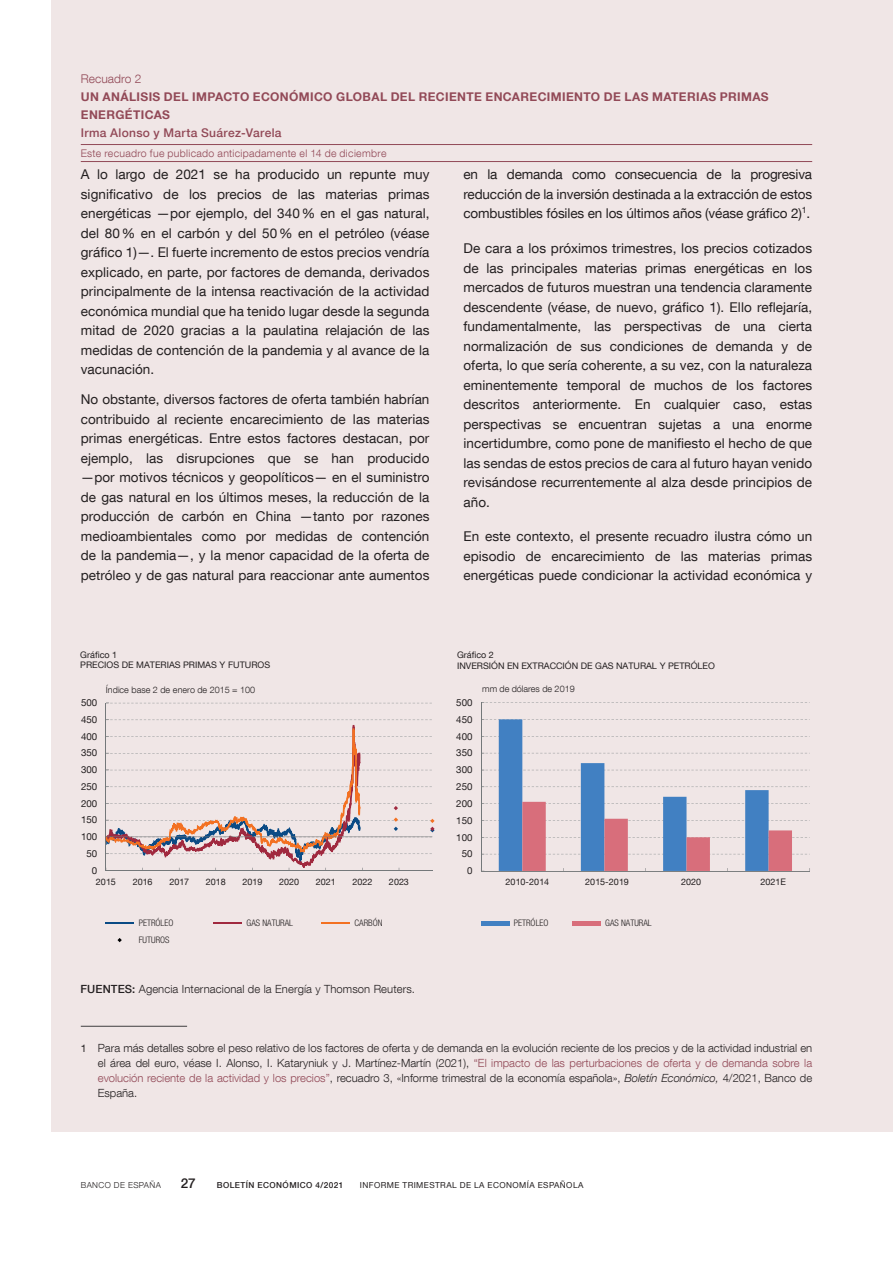
<style>
.page{position:relative;width:893px;height:1263px;background:#fff}
.page>*{position:absolute;margin:0;border:0;box-sizing:border-box;transform-origin:0 0}
.Texto_recuadro{font:13.5px/19.5px "Bd E Neue Helvetica";letter-spacing:.005em;color:#231f20;text-align:justify}
.t1{font:500 13.5px "Bd E Neue Helvetica";color:#231f20}
.Titulo_recuadro_prin{font:700 12px/18px "Bd E Neue Helvetica";letter-spacing:.03em;color:#924957}
.Autores_recuadro{font:500 12px "Bd E Neue Helvetica";letter-spacing:.03em;color:#924957}
.Numero_recuadro{font:300 12px "Bd E Neue Helvetica";letter-spacing:.005em;color:#924957}
.Citas_recuadro{font:300 11.25px/15px "Bd E Neue Helvetica";color:#231f20;text-align:justify}
.Informacion_recuadro{font:300 10.5px "Bd E Neue Helvetica";letter-spacing:.03em;color:#924957}
.t2{font:9.75px "Bd E Neue Helvetica";color:#231f20}
.t3{font:9px/10.2px "Bd E Neue Helvetica";color:#231f20}
.t4{font:300 condensed 9px "Bd E Neue Helvetica";color:#231f20}
.t5{font:300 9px "Bd E Neue Helvetica";color:#231f20}
.t6{font:8.25px "Bd E Neue Helvetica";letter-spacing:.05em;color:#231f20}
.t7{font:500 8.25px "Bd E Neue Helvetica";letter-spacing:.05em;color:#231f20}
.t8{font:300 8.25px "Bd E Neue Helvetica";letter-spacing:.05em;color:#231f20}
.s1{font-weight:500}
.s2{font-weight:400;font-size:10.5px}
.s3{color:#924957}
.s4{font-style:italic}
</style>
<div class="page">
<div style="left:51px;top:0;width:842px;height:1131px;background:#f0e6e6"></div>
<hr style="left:81px;top:161px;width:731px;height:1px;background:#924957">
<hr style="left:81px;top:144px;width:731px;height:1px;background:#924957">
<hr style="left:81px;top:1026px;width:106px;height:1px;background:#3e3e3f">
<svg style="left:110px;top:703px;width:322px;height:1px"></svg>
<hr style="left:106px;top:703px;width:1px;height:167px;background:#74787a">
<svg style="left:106px;top:719px;width:329px;height:152px"></svg>
<svg style="left:105px;top:922px;width:29px;height:1px"></svg>
<svg style="left:213px;top:922px;width:29px;height:1px"></svg>
<svg style="left:321px;top:922px;width:29px;height:1px"></svg>
<svg style="left:117px;top:938px;width:5px;height:4px"></svg>
<svg style="left:482px;top:702px;width:328px;height:152px"></svg>
<hr style="left:481px;top:703px;width:1px;height:168px;background:#74787a">
<hr style="left:481px;top:871px;width:329px;height:1px;background:#7c7f80">
<svg style="left:499px;top:719px;width:293px;height:152px"></svg>
<hr style="left:481px;top:921px;width:28px;height:4px;background:#4180c2">
<hr style="left:572px;top:921px;width:29px;height:4px;background:#d86e7b">
<p class="Numero_recuadro" style="left:81px;top:72px;width:62px">Recuadro 2</p>
<p class="Titulo_recuadro_prin" style="left:81px;top:88px;width:689px">UN ANÁLISIS DEL IMPACTO ECONÓMICO GLOBAL DEL RECIENTE ENCARECIMIENTO DE LAS MATERIAS PRIMAS<br>ENERGÉTICAS</p>
<p class="Autores_recuadro" style="left:81px;top:126px;width:202px">Irma Alonso y Marta Suárez-Varela</p>
<p class="Informacion_recuadro" style="left:81px;top:147px;width:307px">Este recuadro fue publicado anticipadamente el 14 de diciembre</p>
<p class="Texto_recuadro" style="left:81px;top:164px;width:350px">A lo largo de 2021 se ha producido un repunte muy significativo de los precios de las materias primas energéticas —por ejemplo, del 340% en el gas natural, del 80% en el carbón y del 50% en el petróleo (véase gráfico 1)—. El fuerte incremento de estos precios vendría explicado, en parte, por factores de demanda, derivados principalmente de la intensa reactivación de la actividad económica mundial que ha tenido lugar desde la segunda mitad de 2020 gracias a la paulatina relajación de las medidas de contención de la pandemia y al avance de la vacunación.</p>
<p class="Texto_recuadro" style="left:81px;top:390px;width:350px">No obstante, diversos factores de oferta también habrían contribuido al reciente encarecimiento de las materias primas energéticas. Entre estos factores destacan, por ejemplo, las disrupciones que se han producido —por motivos técnicos y geopolíticos— en el suministro de gas natural en los últimos meses, la reducción de la producción de carbón en China —tanto por razones medioambientales como por medidas de contención de la pandemia—, y la menor capacidad de la oferta de petróleo y de gas natural para reaccionar ante aumentos</p>
<p class="Texto_recuadro" style="left:463px;top:164px;width:350px">en la demanda como consecuencia de la progresiva reducción de la inversión destinada a la extracción de estos combustibles fósiles en los últimos años (véase gráfico 2)<sup>1</sup>.</p>
<p class="Texto_recuadro" style="left:463px;top:238px;width:350px">De cara a los próximos trimestres, los precios cotizados de las principales materias primas energéticas en los mercados de futuros muestran una tendencia claramente descendente (véase, de nuevo, gráfico 1). Ello reflejaría, fundamentalmente, las perspectivas de una cierta normalización de sus condiciones de demanda y de oferta, lo que sería coherente, a su vez, con la naturaleza eminentemente temporal de muchos de los factores descritos anteriormente. En cualquier caso, estas perspectivas se encuentran sujetas a una enorme incertidumbre, como pone de manifiesto el hecho de que las sendas de estos precios de cara al futuro hayan venido revisándose recurrentemente al alza desde principios de año.</p>
<p class="Texto_recuadro" style="left:463px;top:527px;width:350px">En este contexto, el presente recuadro ilustra cómo un episodio de encarecimiento de las materias primas energéticas puede condicionar la actividad económica y</p>
<p class="t3" style="left:80px;top:649px;width:191px">Gráfico 1<br>PRECIOS DE MATERIAS PRIMAS Y FUTUROS</p>
<p class="t5" style="left:106px;top:684px;width:151px">Índice base 2 de enero de 2015 = 100</p>
<p class="t3" style="left:457px;top:649px;width:259px;line-height:10.8px">Gráfico 2<br>INVERSIÓN EN EXTRACCIÓN DE GAS NATURAL Y PETRÓLEO</p>
<p class="t5" style="left:482px;top:683px;width:94px">mm de dólares de 2019</p>
<p class="t2" style="left:81px;top:697px;width:18px">500</p>
<p class="t2" style="left:456px;top:696px;width:18px">500</p>
<p class="t2" style="left:81px;top:713px;width:18px">450</p>
<p class="t2" style="left:456px;top:713px;width:18px">450</p>
<p class="t2" style="left:81px;top:730px;width:18px">400</p>
<p class="t2" style="left:456px;top:730px;width:18px">400</p>
<p class="t2" style="left:81px;top:747px;width:18px">350</p>
<p class="t2" style="left:456px;top:747px;width:18px">350</p>
<p class="t2" style="left:81px;top:764px;width:18px">300</p>
<p class="t2" style="left:456px;top:764px;width:18px">300</p>
<p class="t2" style="left:81px;top:780px;width:18px">250</p>
<p class="t2" style="left:456px;top:780px;width:18px">250</p>
<p class="t2" style="left:81px;top:797px;width:18px">200</p>
<p class="t2" style="left:456px;top:797px;width:18px">200</p>
<p class="t2" style="left:81px;top:814px;width:18px">150</p>
<p class="t2" style="left:456px;top:814px;width:18px">150</p>
<p class="t2" style="left:81px;top:831px;width:18px">100</p>
<p class="t2" style="left:456px;top:831px;width:18px">100</p>
<p class="t2" style="left:86px;top:847px;width:12px">50</p>
<p class="t2" style="left:462px;top:848px;width:12px">50</p>
<p class="t2" style="left:92px;top:864px;width:7px">0</p>
<p class="t2" style="left:467px;top:865px;width:7px">0</p>
<p class="t3" style="left:96px;top:876px;width:21px">2015</p>
<p class="t3" style="left:133px;top:876px;width:21px">2016</p>
<p class="t3" style="left:169px;top:876px;width:21px">2017</p>
<p class="t3" style="left:206px;top:876px;width:21px">2018</p>
<p class="t3" style="left:242px;top:876px;width:21px">2019</p>
<p class="t3" style="left:279px;top:876px;width:21px">2020</p>
<p class="t3" style="left:316px;top:876px;width:21px">2021</p>
<p class="t3" style="left:352px;top:876px;width:21px">2022</p>
<p class="t3" style="left:389px;top:876px;width:21px">2023</p>
<p class="t4" style="left:139px;top:917px;width:36px">PETRÓLEO</p>
<p class="t4" style="left:247px;top:917px;width:48px">GAS NATURAL</p>
<p class="t4" style="left:355px;top:917px;width:30px">CARBÓN</p>
<p class="t4" style="left:139px;top:934px;width:32px">FUTUROS</p>
<p class="t3" style="left:506px;top:877px;width:45px">2010-2014</p>
<p class="t3" style="left:585px;top:877px;width:45px">2015-2019</p>
<p class="t3" style="left:681px;top:877px;width:21px">2020</p>
<p class="t3" style="left:760px;top:877px;width:27px">2021E</p>
<p class="t4" style="left:514px;top:917px;width:36px">PETRÓLEO</p>
<p class="t4" style="left:605px;top:917px;width:48px">GAS NATURAL</p>
<p class="Citas_recuadro" style="left:80px;top:981px;width:336px"><span class="s1">FUENTES:</span> Agencia Internacional de la Energía y Thomson Reuters.</p>
<p class="Citas_recuadro" style="left:98px;top:1040px;width:716px;text-indent:-17px"><span class="s2">1</span> Para más detalles sobre el peso relativo de los factores de oferta y de demanda en la evolución reciente de los precios y de la actividad industrial en el área del euro, véase I. Alonso, I. Kataryniuk y J. Martínez-Martín (2021), <span class="s3">“El impacto de las perturbaciones de oferta y de demanda sobre la evolución reciente de la actividad y los precios”</span>, recuadro 3, «Informe trimestral de la economía española», <span class="s4">Boletín Económico,</span> 4/2021, Banco de España.</p>
<p class="t8" style="left:81px;top:1180px;width:82px">BANCO DE ESPAÑA</p>
<p class="t1" style="left:181px;top:1175px;width:16px">27</p>
<p class="t7" style="left:217px;top:1180px;width:128px">BOLETÍN ECONÓMICO 4/2021</p>
<p class="t6" style="left:360px;top:1180px;width:225px">INFORME TRIMESTRAL DE LA ECONOMÍA ESPAÑOLA</p>
</div>
